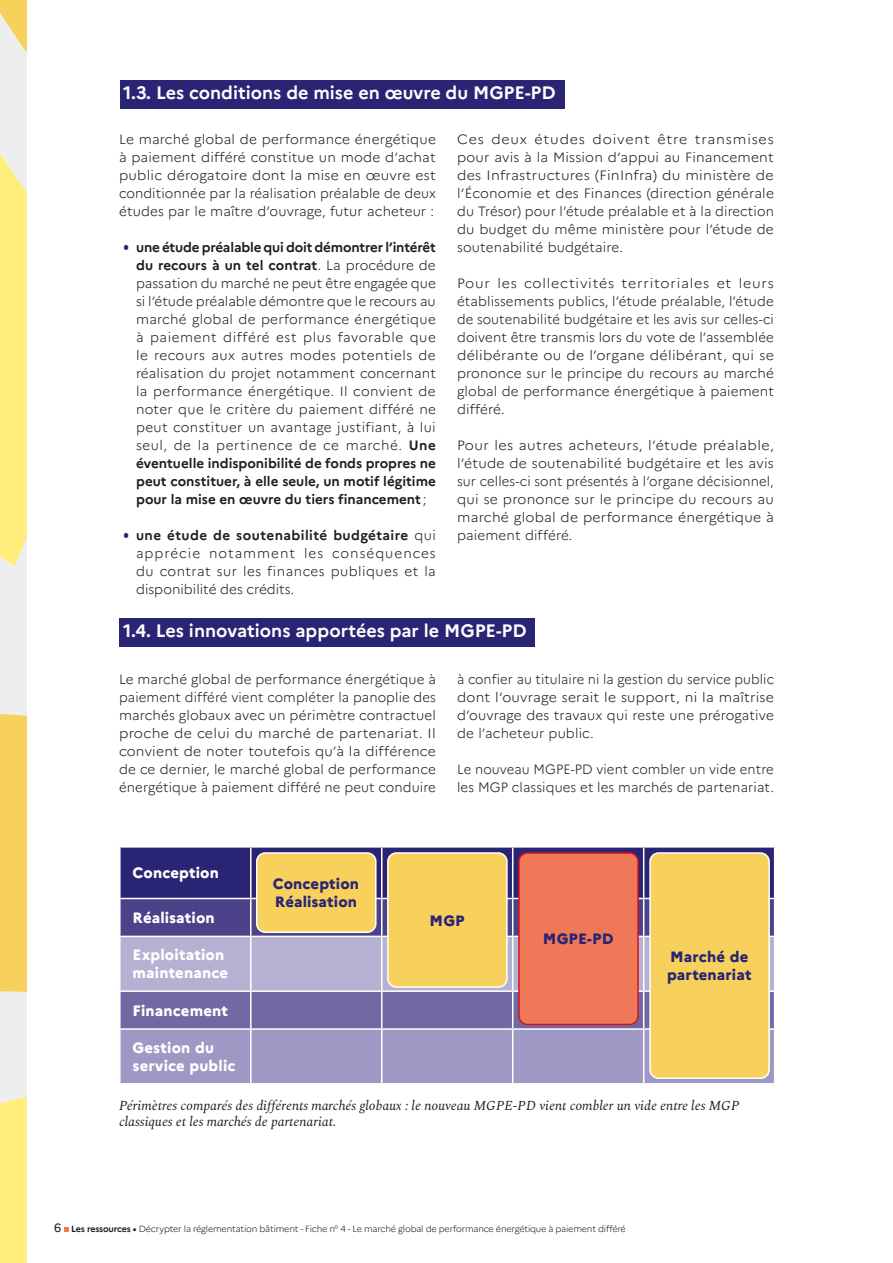
<style>
.page{position:relative;width:893px;height:1263px;background:#fff}
.page>*{position:absolute;margin:0;border:0;box-sizing:border-box;transform-origin:0 0}
.t1{font:700 18px "Marianne";color:#fff}
.TEXTE{font:800 15px/18px "Marianne";letter-spacing:.01em;color:#fff}
.TEXTE-2{font:800 15px/18px "Marianne";letter-spacing:.01em;color:#292574}
.TEXTE-3{font:300 13.5px/18px "Marianne";letter-spacing:.01em;color:#1d1d1b;text-align:justify}
.TEXTE-4{font:300 13.5px/18px "Marianne";letter-spacing:.01em;color:#1d1d1b;text-align:justify;scale:1.05 1}
.TEXTE-5{font:300 13.5px/18px "Marianne";letter-spacing:.01em;color:#1d1d1b;text-align:justify;scale:.96 1}
.legende{font:italic 13.5px/16.2px "Spectral";color:#1d1d1b}
.t2{font:300 9px "Marianne";letter-spacing:-.02em;color:#1d1d1b}
.s1{font-family:"Arial Narrow";font-weight:400;font-size:21px;color:#292574}
.s2{font-weight:700}
.s3{font-weight:400;font-size:12px}
</style>
<div class="page">
<svg style="left:64px;top:1227px;width:4px;height:4px"></svg>
<div style="left:0;top:0;width:27px;height:1263px;background:#eee"></div>
<svg style="left:0;top:714px;width:27px;height:549px"></svg>
<svg style="left:0;top:0;width:27px;height:566px"></svg>
<div style="left:120px;top:80px;width:444px;height:28px;background:#292574"></div>
<div style="left:120px;top:618px;width:415px;height:29px;background:#292574"></div>
<svg style="left:121px;top:848px;width:653px;height:235px;background:#847db1"></svg>
<hr style="left:250px;top:848px;width:2px;height:50px;background:#fff">
<hr style="left:381px;top:848px;width:1px;height:50px;background:#fff">
<hr style="left:512px;top:848px;width:1px;height:50px;background:#fff">
<hr style="left:643px;top:848px;width:1px;height:50px;background:#fff">
<hr style="left:119px;top:898px;width:132px;height:1px;background:#fff">
<hr style="left:251px;top:898px;width:131px;height:1px;background:#fff">
<hr style="left:250px;top:899px;width:2px;height:37px;background:#fff">
<hr style="left:382px;top:898px;width:131px;height:1px;background:#fff">
<hr style="left:381px;top:899px;width:1px;height:37px;background:#fff">
<hr style="left:513px;top:898px;width:131px;height:1px;background:#fff">
<hr style="left:512px;top:899px;width:1px;height:37px;background:#fff">
<hr style="left:644px;top:898px;width:131px;height:1px;background:#fff">
<hr style="left:643px;top:899px;width:1px;height:37px;background:#fff">
<hr style="left:119px;top:936px;width:132px;height:1px;background:#fff">
<hr style="left:251px;top:936px;width:131px;height:1px;background:#fff">
<hr style="left:250px;top:937px;width:2px;height:53px;background:#fff">
<hr style="left:382px;top:936px;width:131px;height:1px;background:#fff">
<hr style="left:381px;top:937px;width:1px;height:53px;background:#fff">
<hr style="left:513px;top:936px;width:131px;height:1px;background:#fff">
<hr style="left:512px;top:937px;width:1px;height:53px;background:#fff">
<hr style="left:644px;top:936px;width:131px;height:1px;background:#fff">
<hr style="left:643px;top:937px;width:1px;height:53px;background:#fff">
<hr style="left:119px;top:990px;width:132px;height:2px;background:#fff">
<hr style="left:251px;top:990px;width:131px;height:2px;background:#fff">
<hr style="left:250px;top:992px;width:2px;height:36px;background:#fff">
<hr style="left:382px;top:990px;width:131px;height:2px;background:#fff">
<hr style="left:381px;top:992px;width:1px;height:36px;background:#fff">
<hr style="left:513px;top:990px;width:131px;height:2px;background:#fff">
<hr style="left:512px;top:992px;width:1px;height:36px;background:#fff">
<hr style="left:644px;top:990px;width:131px;height:2px;background:#fff">
<hr style="left:643px;top:992px;width:1px;height:36px;background:#fff">
<hr style="left:119px;top:1028px;width:132px;height:2px;background:#fff">
<hr style="left:251px;top:1028px;width:131px;height:2px;background:#fff">
<hr style="left:250px;top:1030px;width:2px;height:53px;background:#fff">
<hr style="left:382px;top:1028px;width:131px;height:2px;background:#fff">
<hr style="left:381px;top:1030px;width:1px;height:53px;background:#fff">
<hr style="left:513px;top:1028px;width:131px;height:2px;background:#fff">
<hr style="left:512px;top:1030px;width:1px;height:53px;background:#fff">
<hr style="left:644px;top:1028px;width:131px;height:2px;background:#fff">
<hr style="left:643px;top:1030px;width:1px;height:53px;background:#fff">
<div style="left:257px;top:853px;width:119px;height:79px;background:#f8d15d;border-radius:9px"></div>
<div style="left:256px;top:852px;width:121px;height:81px;border:2px solid #fff;border-radius:9px"></div>
<div style="left:388px;top:853px;width:119px;height:134px;background:#f8d15d;border-radius:9px"></div>
<div style="left:387px;top:852px;width:121px;height:136px;border:2px solid #fff;border-radius:9px"></div>
<div style="left:519px;top:853px;width:119px;height:171px;background:#ef7859;border-radius:9px"></div>
<div style="left:518px;top:852px;width:121px;height:173px;border:2px solid #cd171a;border-radius:9px"></div>
<div style="left:650px;top:853px;width:119px;height:225px;background:#f8d15d;border-radius:9px"></div>
<div style="left:649px;top:852px;width:121px;height:227px;border:2px solid #fff;border-radius:9px"></div>
<p class="t1" style="left:123px;top:81px;width:434px">1.3. Les conditions de mise en œuvre du MGPE-PD</p>
<p class="TEXTE-3" style="left:119px;top:130px;width:318px">Le marché global de performance énergétique à paiement différé constitue un mode d’achat public dérogatoire dont la mise en œuvre est conditionnée par la réalisation préalable de deux études par le maître d’ouvrage, futur acheteur :</p>
<p class="TEXTE-3" style="left:136px;top:238px;width:301px;text-indent:-13px"><span class="s1">•</span> <span class="s2">une étude préalable qui doit démontrer l’intérêt du recours à un tel contrat</span>. La procédure de passation du marché ne peut être engagée que si l’étude préalable démontre que le recours au marché global de performance énergétique à paiement différé est plus favorable que le recours aux autres modes potentiels de réalisation du projet notamment concernant la performance énergétique. Il convient de noter que le critère du paiement différé ne peut constituer un avantage justifiant, à lui seul, de la pertinence de ce marché. <span class="s2">Une éventuelle indisponibilité de fonds propres ne peut constituer, à elle seule, un motif légitime pour la mise en œuvre du tiers financement</span> ;</p>
<p class="TEXTE-3" style="left:136px;top:526px;width:301px;text-indent:-13px"><span class="s1">•</span> <span class="s2">une étude de soutenabilité budgétaire</span> qui apprécie notamment les conséquences du contrat sur les finances publiques et la disponibilité des crédits.</p>
<p class="TEXTE-4" style="left:457px;top:130px;width:303px">Ces deux études doivent être transmises pour avis à la Mission d’appui au Financement des Infrastructures (FinInfra) du ministère de l’Économie et des Finances (direction générale du Trésor) pour l’étude préalable et à la direction du budget du même ministère pour l’étude de soutenabilité budgétaire.</p>
<p class="TEXTE-4" style="left:457px;top:274px;width:303px">Pour les collectivités territoriales et leurs établissements publics, l’étude préalable, l’étude de soutenabilité budgétaire et les avis sur celles-ci doivent être transmis lors du vote de l’assemblée délibérante ou de l’organe délibérant, qui se prononce sur le principe du recours au marché global de performance énergétique à paiement différé.</p>
<p class="TEXTE-4" style="left:457px;top:436px;width:303px">Pour les autres acheteurs, l’étude préalable, l’étude de soutenabilité budgétaire et les avis sur celles-ci sont présentés à l’organe décisionnel, qui se prononce sur le principe du recours au marché global de performance énergétique à paiement différé.</p>
<p class="t1" style="left:123px;top:620px;width:405px">1.4. Les innovations apportées par le MGPE-PD</p>
<p class="TEXTE-3" style="left:119px;top:670px;width:318px">Le marché global de performance énergétique à paiement différé vient compléter la panoplie des marchés globaux avec un périmètre contractuel proche de celui du marché de partenariat. Il convient de noter toutefois qu’à la différence de ce dernier, le marché global de performance énergétique à paiement différé ne peut conduire</p>
<p class="TEXTE-5" style="left:457px;top:670px;width:332px">à confier au titulaire ni la gestion du service public dont l’ouvrage serait le support, ni la maîtrise d’ouvrage des travaux qui reste une prérogative de l’acheteur public.</p>
<p class="TEXTE-3" style="left:457px;top:760px;width:318px">Le nouveau MGPE-PD vient combler un vide entre les MGP classiques et les marchés de partenariat.</p>
<p class="TEXTE" style="left:133px;top:864px;width:88px">Conception</p>
<p class="TEXTE" style="left:133px;top:909px;width:84px">Réalisation</p>
<p class="TEXTE" style="left:133px;top:946px;width:97px">Exploitation maintenance</p>
<p class="TEXTE" style="left:133px;top:1001px;width:97px">Financement</p>
<p class="TEXTE" style="left:133px;top:1039px;width:105px">Gestion du service public</p>
<p class="TEXTE-2" style="left:273px;top:875px;width:88px">Conception</p>
<p class="TEXTE-2" style="left:275px;top:893px;width:84px">Réalisation</p>
<p class="TEXTE-2" style="left:429px;top:911px;width:37px">MGP</p>
<p class="TEXTE-2" style="left:543px;top:930px;width:72px">MGPE-PD</p>
<p class="TEXTE-2" style="left:667px;top:948px;width:86px">Marché de partenariat</p>
<p class="legende" style="left:119px;top:1096px;width:622px">Périmètres comparés des différents marchés globaux : le nouveau MGPE-PD vient combler un vide entre les MGP classiques et les marchés de partenariat.</p>
<p class="t2" style="left:54px;top:1223px;width:573px"><span class="s3">6</span> <span class="s2">Les ressources •</span> Décrypter la réglementation bâtiment - Fiche n° 4 - Le marché global de performance énergétique à paiement différé</p>
</div>
